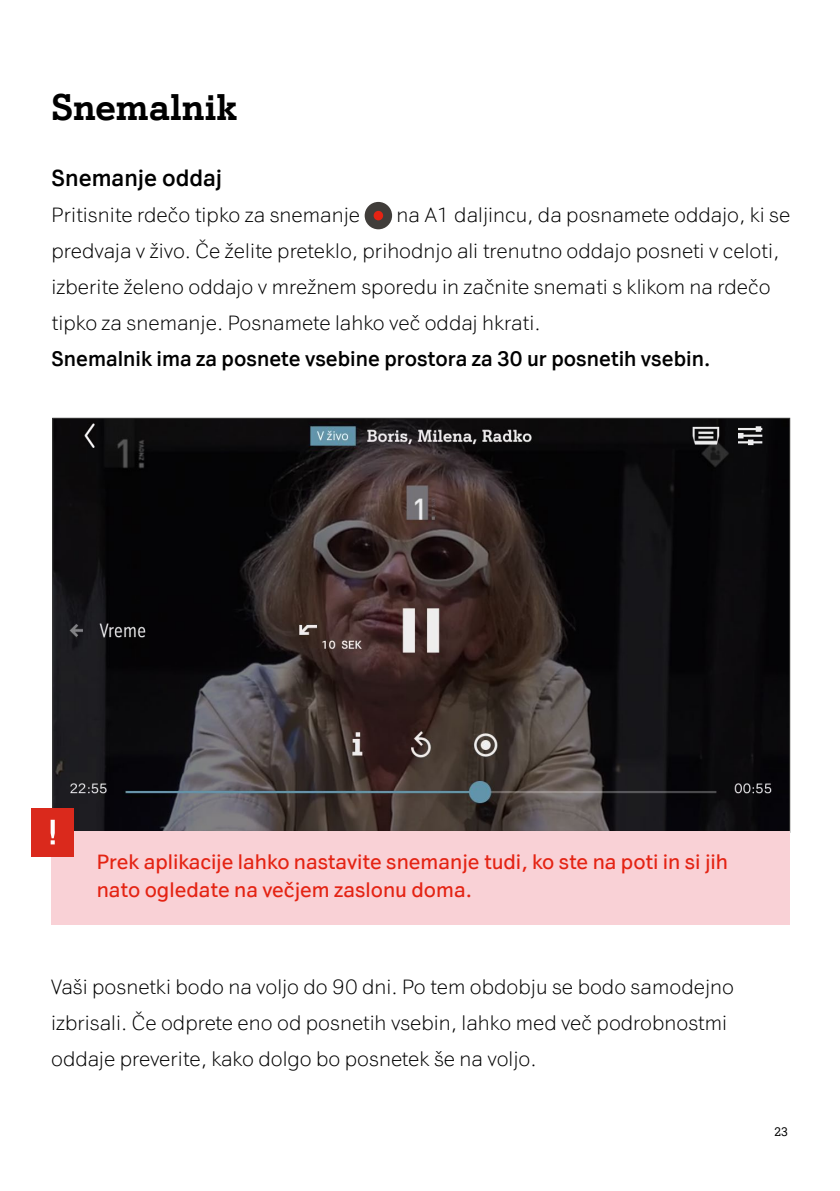
<style>
.page{position:relative;width:840px;height:1191px;background:#fff}
.page>*{position:absolute;margin:0;border:0;box-sizing:border-box;transform-origin:0 0}
.t1{font:700 36px "A1 Serif";letter-spacing:.005em;color:#000}
.t2{font:700 22px "A1 Sans";color:#000}
.t3{font:300 20px/36px "A1 Sans";color:#000}
.t4{font:500 20px/28px "A1 Sans";color:#e42313}
.t5{font:700 20px "A1 Sans";color:#000}
.t6{font:12px "A1 Serif";color:#000}
</style>
<div class="page">
<div style="left:364px;top:202px;width:28px;height:27px;background:#403d3a;border-radius:50%"></div>
<div style="left:373px;top:211px;width:10px;height:9px;background:#e42313;border-radius:50%"></div>
<img style="left:54px;top:420px;width:733px;height:410px">
<div style="left:51px;top:831px;width:738px;height:93px;background:#f9d1d6"></div>
<div style="left:31px;top:807px;width:43px;height:49px;background:#da291c"></div>
<svg style="left:51px;top:819px;width:4px;height:25px"></svg>
<h1 class="t1" style="left:51px;top:84px;width:187px">Snemalnik</h1>
<p class="t2" style="left:51px;top:164px;width:172px">Snemanje oddaj</p>
<p class="t3" style="left:51px;top:197px;width:310px">Pritisnite rdečo tipko za snemanje</p>
<p class="t3" style="left:51px;top:197px;width:740px;text-indent:345px">na A1 daljincu, da posnamete oddajo, ki se predvaja v živo. Če želite preteklo, prihodnjo ali trenutno oddajo posneti v celoti, izberite želeno oddajo v mrežnem sporedu in začnite snemati s klikom na rdečo tipko za snemanje. Posnamete lahko več oddaj hkrati.</p>
<p class="t5" style="left:51px;top:346px;width:660px">Snemalnik ima za posnete vsebine prostora za 30 ur posnetih vsebin.</p>
<p class="t4" style="left:97px;top:847px;width:632px">Prek aplikacije lahko nastavite snemanje tudi, ko ste na poti in si jih nato ogledate na večjem zaslonu doma.</p>
<p class="t3" style="left:51px;top:968px;width:684px">Vaši posnetki bodo na voljo do 90 dni. Po tem obdobju se bodo samodejno izbrisali. Če odprete eno od posnetih vsebin, lahko med več podrobnostmi oddaje preverite, kako dolgo bo posnetek še na voljo.</p>
<p class="t6" style="left:774px;top:1124px;width:15px">23</p>
</div>
